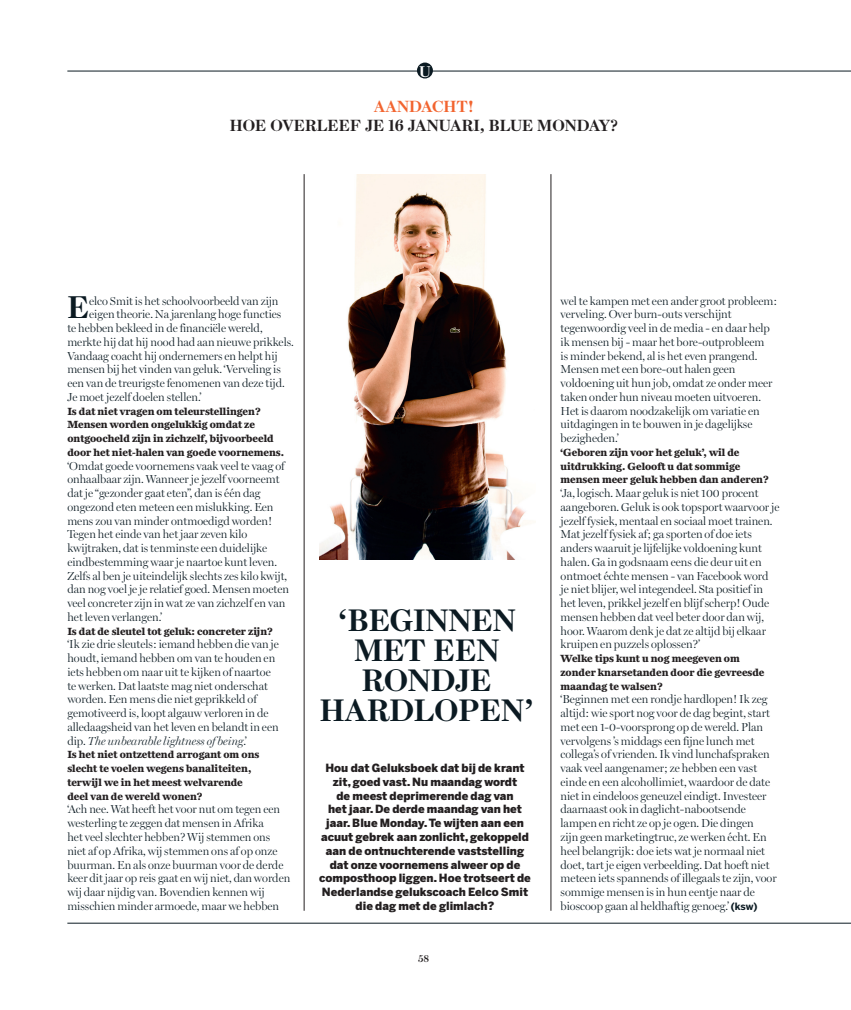
<style>
.page{position:relative;width:851px;height:1010px;background:#fff}
.page>*{position:absolute;margin:0;border:0;box-sizing:border-box;transform-origin:0 0}
.TEK{font:700 31.62px "Escrow";color:#0b1a22}
.t1{font:700 31.25px "Escrow";color:#0b1a22}
.t2{font:700 16.25px "Escrow";color:#231f20}
.t3{font:700 16.25px "Escrow";color:#f2642f}
.t4{font:700 15.62px "Escrow";color:#fff}
.TEK-2{font:300 11.62px/13.8px "Miller Display";color:#0b1a22}
.INLEIDING_SCAN{font:900 11.25px/13.8px "Benton Sans";color:#231f20;text-align:center}
.VRAGEN{font:700 10.62px/13.8px "Miller Daily Two";color:#231f20}
.t5{font:600 10px "Escrow";color:#231f20}
.s1{font-style:italic}
.s2{font-family:"Benton Sans";font-weight:700;font-size:10px}
</style>
<div class="page">
<hr style="left:67px;top:71px;width:783px;height:1px;background:#0b1a22">
<hr style="left:67px;top:923px;width:783px;height:1px;background:#0b1a22">
<hr style="left:550px;top:174px;width:1px;height:737px;background:#231f20">
<hr style="left:304px;top:174px;width:1px;height:737px;background:#231f20">
<div style="left:417px;top:63px;width:16px;height:15px;background:#0b1a22;border-radius:50%"></div>
<img style="left:320px;top:174px;width:206px;height:386px">
<p class="t4" style="left:419px;top:61px;width:13px">U</p>
<p class="t3" style="left:374px;top:96px;width:101px">AANDACHT!</p>
<p class="t2" style="left:230px;top:115px;width:389px">HOE OVERLEEF JE 16 JANUARI, BLUE MONDAY?</p>
<p class="TEK" style="left:67px;top:287px;width:23px">E</p>
<p class="TEK-2" style="left:89px;top:294px;width:191px">elco Smit is het schoolvoorbeeld van zijn</p>
<p class="TEK-2" style="left:89px;top:307px;width:194px">eigen theorie. Na jarenlang hoge functies</p>
<p class="TEK-2" style="left:67px;top:321px;width:197px">te hebben bekleed in de financiële wereld,</p>
<p class="TEK-2" style="left:67px;top:335px;width:228px">merkte hij dat hij nood had aan nieuwe prikkels.</p>
<p class="TEK-2" style="left:67px;top:349px;width:212px">Vandaag coacht hij ondernemers en helpt hij</p>
<p class="TEK-2" style="left:67px;top:362px;width:215px">mensen bij het vinden van geluk. ‘Verveling is</p>
<p class="TEK-2" style="left:67px;top:376px;width:219px">een van de treurigste fenomenen van deze tijd.</p>
<p class="TEK-2" style="left:67px;top:390px;width:136px">Je moet jezelf doelen stellen.’</p>
<p class="VRAGEN" style="left:67px;top:404px;width:195px">Is dat niet vragen om teleurstellingen?</p>
<p class="VRAGEN" style="left:67px;top:418px;width:189px">Mensen worden ongelukkig omdat ze</p>
<p class="VRAGEN" style="left:67px;top:432px;width:218px">ontgoocheld zijn in zichzelf, bijvoorbeeld door het niet-halen van goede voornemens.</p>
<p class="TEK-2" style="left:67px;top:459px;width:223px">‘Omdat goede voornemens vaak veel te vaag of onhaalbaar zijn. Wanneer je jezelf voorneemt dat je “gezonder gaat eten’’, dan is één dag ongezond eten meteen een mislukking. Een mens zou van minder ontmoedigd worden!<br>Tegen het einde van het jaar zeven kilo kwijtraken, dat is tenminste een duidelijke eindbestemming waar je naartoe kunt leven.<br>Zelfs al ben je uiteindelijk slechts zes kilo kwijt, dan nog voel je je relatief goed. Mensen moeten veel concreter zijn in wat ze van zichzelf en van het leven verlangen.’</p>
<p class="VRAGEN" style="left:67px;top:624px;width:207px">Is dat de sleutel tot geluk: concreter zijn?</p>
<p class="TEK-2" style="left:67px;top:637px;width:213px">‘Ik zie drie sleutels: iemand hebben die van je houdt, iemand hebben om van te houden en iets hebben om naar uit te kijken of naartoe te werken. Dat laatste mag niet onderschat worden. Een mens die niet geprikkeld of gemotiveerd is, loopt algauw verloren in de alledaagsheid van het leven en belandt in een dip. <span class="s1">The unbearable lightness of being</span>.’</p>
<p class="VRAGEN" style="left:67px;top:748px;width:193px">Is het niet ontzettend arrogant om ons</p>
<p class="VRAGEN" style="left:67px;top:762px;width:185px">slecht te voelen wegens banaliteiten,</p>
<p class="VRAGEN" style="left:67px;top:775px;width:177px">terwijl we in het meest welvarende</p>
<p class="VRAGEN" style="left:67px;top:789px;width:136px">deel van de wereld wonen?</p>
<p class="TEK-2" style="left:67px;top:802px;width:224px">‘Ach nee. Wat heeft het voor nut om tegen een westerling te zeggen dat mensen in Afrika<br>het veel slechter hebben? Wij stemmen ons niet af op Afrika, wij stemmen ons af op onze buurman. En als onze buurman voor de derde keer dit jaar op reis gaat en wij niet, dan worden wij daar nijdig van. Bovendien kennen wij misschien minder armoede, maar we hebben</p>
<p class="t1" style="left:338px;top:601px;width:179px">‘BEGINNEN</p>
<p class="t1" style="left:354px;top:631px;width:147px">MET EEN</p>
<p class="t1" style="left:362px;top:661px;width:131px">RONDJE</p>
<p class="t1" style="left:320px;top:691px;width:216px">HARDLOPEN’</p>
<p class="INLEIDING_SCAN" style="left:319px;top:761px;width:213px">Hou dat Geluksboek dat bij de krant zit, goed vast. Nu maandag wordt<br>de meest deprimerende dag van<br>het jaar. De derde maandag van het jaar. Blue Monday. Te wijten aan een acuut gebrek aan zonlicht, gekoppeld aan de ontnuchterende vaststelling dat onze voornemens alweer op de composthoop liggen. Hoe trotseert de Nederlandse gelukscoach Eelco Smit die dag met de glimlach?</p>
<p class="t5" style="left:418px;top:952px;width:13px">58</p>
<p class="TEK-2" style="left:560px;top:294px;width:218px">wel te kampen met een ander groot probleem: verveling. Over burn-outs verschijnt tegenwoordig veel in de media - en daar help ik mensen bij - maar het bore-outprobleem<br>is minder bekend, al is het even prangend.<br>Mensen met een bore-out halen geen voldoening uit hun job, omdat ze onder meer taken onder hun niveau moeten uitvoeren.<br>Het is daarom noodzakelijk om variatie en uitdagingen in te bouwen in je dagelijkse bezigheden.’</p>
<p class="VRAGEN" style="left:560px;top:445px;width:180px">‘Geboren zijn voor het geluk’, wil de</p>
<p class="VRAGEN" style="left:560px;top:459px;width:181px">uitdrukking. Gelooft u dat sommige</p>
<p class="VRAGEN" style="left:560px;top:473px;width:209px">mensen meer geluk hebben dan anderen?</p>
<p class="TEK-2" style="left:560px;top:486px;width:220px">‘Ja, logisch. Maar geluk is niet 100 procent aangeboren. Geluk is ook topsport waarvoor je jezelf fysiek, mentaal en sociaal moet trainen.<br>Mat jezelf fysiek af; ga sporten of doe iets anders waaruit je lijfelijke voldoening kunt halen. Ga in godsnaam eens die deur uit en ontmoet échte mensen - van Facebook word je niet blijer, wel integendeel. Sta positief in het leven, prikkel jezelf en blijf scherp! Oude mensen hebben dat veel beter door dan wij, hoor. Waarom denk je dat ze altijd bij elkaar kruipen en puzzels oplossen?’</p>
<p class="VRAGEN" style="left:560px;top:652px;width:181px">Welke tips kunt u nog meegeven om</p>
<p class="VRAGEN" style="left:560px;top:665px;width:205px">zonder knarsetanden door die gevreesde maandag te walsen?</p>
<p class="TEK-2" style="left:560px;top:692px;width:218px">‘Beginnen met een rondje hardlopen! Ik zeg altijd: wie sport nog voor de dag begint, start met een 1-0-voorsprong op de wereld. Plan vervolgens ’s middags een fijne lunch met collega’s of vrienden. Ik vind lunchafspraken vaak veel aangenamer; ze hebben een vast einde en een alcohollimiet, waardoor de date niet in eindeloos geneuzel eindigt. Investeer daarnaast ook in daglicht-nabootsende lampen en richt ze op je ogen. Die dingen<br>zijn geen marketingtruc, ze werken écht. En heel belangrijk: doe iets wat je normaal niet doet, tart je eigen verbeelding. Dat hoeft niet meteen iets spannends of illegaals te zijn, voor sommige mensen is in hun eentje naar de bioscoop gaan al heldhaftig genoeg.’ <span class="s2">(ksw)</span></p>
</div>
